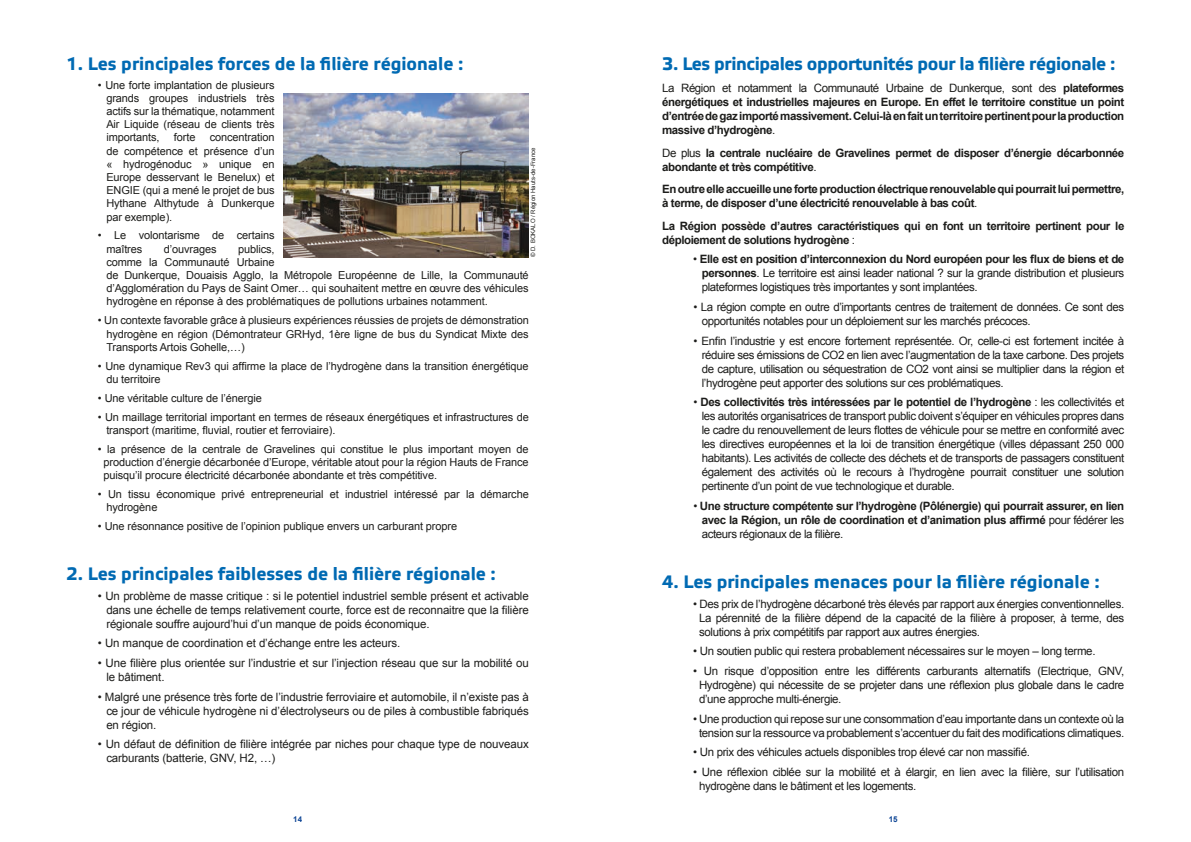
<style>
.page{position:relative;width:1191px;height:842px;background:#fff}
.page>*{position:absolute;margin:0;border:0;box-sizing:border-box;transform-origin:0 0}
.t1{font:700 18px "Etelka Text";color:#006ab3}
.t2{font:700 18px "Etelka Text";letter-spacing:-.02em;color:#006ab3}
.t3{font:11.5px/14px "Arial";letter-spacing:-.03em;color:#1d1d1b;text-align:justify}
.t4{font:700 11.5px/14px "Arial";letter-spacing:-.035em;color:#1d1d1b}
.t5{font:11.5px/14px "Arial";letter-spacing:-.01em;color:#1d1d1b}
.t6{font:11px/13.2px "Arial";letter-spacing:-.01em;color:#1d1d1b}
.t7{font:700 8px "Arial";color:#0d4595}
.t8{font:6px "Arial";color:#1d1d1b}
.s1{font-weight:400}
.s2{font-weight:700}
</style>
<div class="page">
<img style="left:283px;top:94px;width:246px;height:164px">
<h1 class="t1" style="left:67px;top:52px;width:398px">1. Les principales forces de la filière régionale :</h1>
<p class="t6" style="left:106px;top:78px;width:170px;text-align:justify;text-indent:-9px">• Une forte implantation de plusieurs grands groupes industriels très actifs sur la thématique, notamment Air Liquide (réseau de clients très importants,</p>
<p class="t6" style="left:174px;top:131px;width:23px">forte</p>
<p class="t6" style="left:106px;top:131px;width:170px;text-align:justify;text-indent:103px">concentration de compétence et présence d’un « hydrogénoduc » unique en Europe desservant le Benelux) et ENGIE (qui a mené le projet de bus Hythane Althytude à Dunkerque par exemple).</p>
<p class="t6" style="left:106px;top:229px;width:170px;text-indent:-9px">• Le volontarisme de certains maîtres</p>
<p class="t8" style="left:529px;top:257px;width:111px;rotate:-90deg">© D. BOKALO / Région Hauts-de-France</p>
<p class="t6" style="left:164px;top:242px;width:54px">d’ouvrages</p>
<p class="t6" style="left:106px;top:242px;width:424px;text-indent:132px">publics,<br>comme la Communauté Urbaine<br>de Dunkerque, Douaisis Agglo, la Métropole Européenne de Lille, la Communauté d’Agglomération du Pays de Saint Omer… qui souhaitent mettre en œuvre des véhicules hydrogène en réponse à des problématiques de pollutions urbaines notamment.</p>
<p class="t6" style="left:106px;top:314px;width:424px;text-align:justify;text-indent:-9px">• Un contexte favorable grâce à plusieurs expériences réussies de projets de démonstration hydrogène en région (Démontrateur GRHyd, 1ère ligne de bus du Syndicat Mixte des Transports Artois Gohelle,…)</p>
<p class="t6" style="left:106px;top:359px;width:424px;text-indent:-9px">• Une dynamique Rev3 qui affirme la place de l’hydrogène dans la transition énergétique du territoire</p>
<p class="t6" style="left:98px;top:391px;width:166px">• Une véritable culture de l’énergie</p>
<p class="t6" style="left:106px;top:410px;width:424px;text-indent:-9px">• Un maillage territorial important en termes de réseaux énergétiques et infrastructures de transport (maritime, fluvial, routier et ferroviaire).</p>
<p class="t6" style="left:103px;top:442px;width:427px;text-align:justify;text-indent:-6px">• la présence de la centrale de Gravelines qui constitue le plus important moyen de production d’énergie décarbonée d’Europe, véritable atout pour la région Hauts de France puisqu’il procure électricité décarbonée abondante et très compétitive.</p>
<p class="t6" style="left:106px;top:487px;width:424px;text-indent:-9px">• Un tissu économique privé entrepreneurial et industriel intéressé par la démarche hydrogène</p>
<p class="t6" style="left:98px;top:520px;width:361px">• Une résonnance positive de l’opinion publique envers un carburant propre</p>
<h1 class="t1" style="left:67px;top:562px;width:431px">2. Les principales faiblesses de la filière régionale :</h1>
<p class="t3" style="left:106px;top:589px;width:424px;text-indent:-8px">• Un problème de masse critique : si le potentiel industriel semble présent et activable dans une échelle de temps relativement courte, force est de reconnaitre que la filière régionale souffre aujourd’hui d’un manque de poids économique.</p>
<p class="t5" style="left:98px;top:636px;width:304px">• Un manque de coordination et d’échange entre les acteurs.</p>
<p class="t5" style="left:106px;top:656px;width:424px;text-indent:-8px">• Une filière plus orientée sur l’industrie et sur l’injection réseau que sur la mobilité ou le bâtiment.</p>
<p class="t3" style="left:106px;top:690px;width:424px;text-indent:-8px">• Malgré une présence très forte de l’industrie ferroviaire et automobile, il n’existe pas à ce jour de véhicule hydrogène ni d’électrolyseurs ou de piles à combustible fabriqués en région.</p>
<p class="t5" style="left:106px;top:737px;width:424px;text-indent:-8px">• Un défaut de définition de filière intégrée par niches pour chaque type de nouveaux carburants (batterie, GNV, H2, …)</p>
<h1 class="t2" style="left:662px;top:52px;width:455px">3. Les principales opportunités pour la filière régionale :</h1>
<p class="t4" style="left:662px;top:82px;width:464px;text-align:justify"><span class="s1">La Région et notamment la Communauté Urbaine de Dunkerque, sont des</span> plateformes énergétiques et industrielles majeures en Europe. En effet le territoire constitue un point d’entrée de gaz importé massivement. Celui-là en fait un territoire pertinent pour la production massive d’hydrogène<span class="s1">.</span></p>
<p class="t4" style="left:662px;top:146px;width:464px"><span class="s1">De plus</span> la centrale nucléaire de Gravelines permet de disposer d’énergie décarbonnée abondante et très compétitive<span class="s1">.</span></p>
<p class="t4" style="left:662px;top:183px;width:464px">En outre elle accueille une forte production électrique renouvelable qui pourrait lui permettre, à terme, de disposer d’une électricité renouvelable à bas coût<span class="s1">.</span></p>
<p class="t4" style="left:662px;top:219px;width:464px">La Région possède d’autres caractéristiques qui en font un territoire pertinent pour le déploiement de solutions hydrogène <span class="s1">:</span></p>
<p class="t3" style="left:702px;top:252px;width:424px;text-indent:-9px">• <span class="s2">Elle est en position d’interconnexion du Nord européen pour les flux de biens et de personnes</span>. Le territoire est ainsi leader national ? sur la grande distribution et plusieurs plateformes logistiques très importantes y sont implantées.</p>
<p class="t3" style="left:702px;top:300px;width:424px;text-indent:-8px">• La région compte en outre d’importants centres de traitement de données. Ce sont des opportunités notables pour un déploiement sur les marchés précoces.</p>
<p class="t3" style="left:702px;top:334px;width:424px;text-indent:-8px">• Enfin l’industrie y est encore fortement représentée. Or, celle-ci est fortement incitée à réduire ses émissions de CO2 en lien avec l’augmentation de la taxe carbone. Des projets de capture, utilisation ou séquestration de CO2 vont ainsi se multiplier dans la région et l’hydrogène peut apporter des solutions sur ces problématiques.</p>
<p class="t3" style="left:702px;top:395px;width:424px;text-indent:-8px">• <span class="s2">Des collectivités très intéressées par le potentiel de l’hydrogène</span> : les collectivités et les autorités organisatrices de transport public doivent s’équiper en véhicules propres dans le cadre du renouvellement de leurs flottes de véhicule pour se mettre en conformité avec les directives européennes et la loi de transition énergétique (villes dépassant 250 000 habitants). Les activités de collecte des déchets et de transports de passagers constituent également des activités où le recours à l’hydrogène pourrait constituer une solution pertinente d’un point de vue technologique et durable.</p>
<p class="t4" style="left:702px;top:499px;width:424px;text-align:justify;text-indent:-8px"><span class="s1">•</span> Une structure compétente sur l’hydrogène (Pôlénergie) qui pourrait assurer, en lien avec la Région, un rôle de coordination et d’animation plus affirmé <span class="s1">pour fédérer les acteurs régionaux de la filière.</span></p>
<h1 class="t1" style="left:662px;top:570px;width:439px">4. Les principales menaces pour la filière régionale :</h1>
<p class="t3" style="left:699px;top:597px;width:427px;text-indent:-6px">• Des prix de l’hydrogène décarboné très élevés par rapport aux énergies conventionnelles.<br>La pérennité de la filière dépend de la capacité de la filière à proposer, à terme, des solutions à prix compétitifs par rapport aux autres énergies.</p>
<p class="t3" style="left:693px;top:644px;width:404px">• Un soutien public qui restera probablement nécessaires sur le moyen – long terme.</p>
<p class="t3" style="left:699px;top:664px;width:427px;text-indent:-6px">• Un risque d’opposition entre les différents carburants alternatifs (Electrique, GNV, Hydrogène) qui nécessite de se projeter dans une réflexion plus globale dans le cadre d’une approche multi-énergie.</p>
<p class="t3" style="left:693px;top:712px;width:432px;text-align:center">• Une production qui repose sur une consommation d’eau importante dans un contexte où la tension sur la ressource va probablement s’accentuer du fait des modifications climatiques.</p>
<p class="t3" style="left:693px;top:745px;width:338px">• Un prix des véhicules actuels disponibles trop élevé car non massifié.</p>
<p class="t3" style="left:699px;top:765px;width:427px;text-indent:-6px">• Une réflexion ciblée sur la mobilité et à élargir, en lien avec la filière, sur l’utilisation hydrogène dans le bâtiment et les logements.</p>
<p class="t7" style="left:293px;top:814px;width:10px">14</p>
<p class="t7" style="left:888px;top:814px;width:10px">15</p>
</div>
